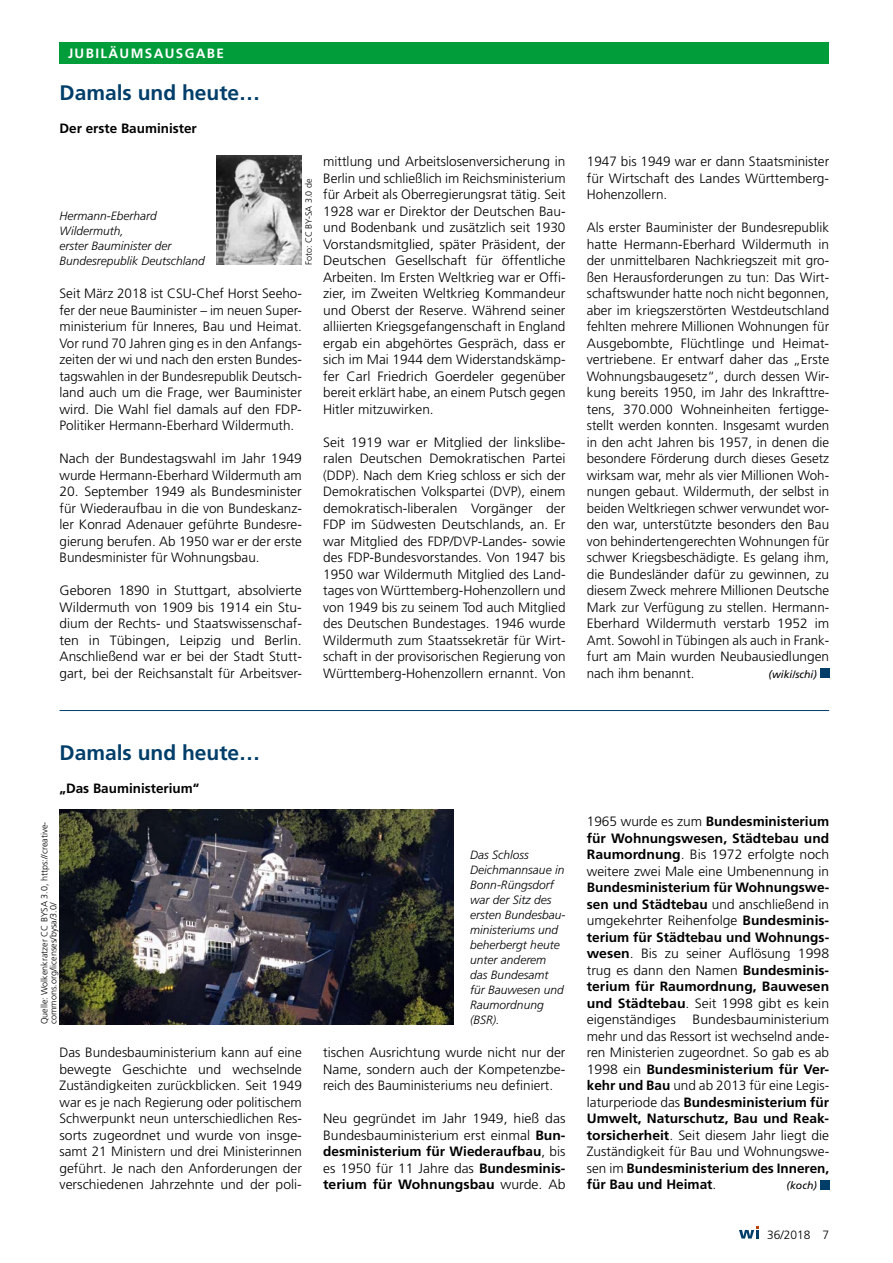
<style>
.page{position:relative;width:893px;height:1263px;background:#fff}
.page>*{position:absolute;margin:0;border:0;box-sizing:border-box;transform-origin:0 0}
.t1{font:700 21px "Frutiger";color:#003e6a}
.t2{font:300 13.5px/16.5px "Frutiger";color:#000;text-align:justify}
.t3{font:300 13.5px/16.5px "Frutiger";color:#000;text-align:justify;scale:1.04 1}
.t4{font:700 13.5px "Frutiger";color:#000}
.t5{font:700 13.5px "Frutiger";letter-spacing:.1em;color:#fff}
.t6{font:italic 300 12px/15px "Frutiger";color:#000}
.t7{font:300 12px "Frutiger";color:#000}
.t8{font:italic 10.5px "Frutiger";color:#000}
.t9{font:300 9px/9px "Frutiger";color:#000}
.s1{font-weight:700}
</style>
<div class="page">
<div style="left:60px;top:43px;width:769px;height:21px;background:#009d3a"></div>
<div style="left:820px;top:668px;width:9px;height:10px;background:#003e6a"></div>
<img style="left:217px;top:156px;width:85px;height:108px">
<div style="left:820px;top:1180px;width:9px;height:9px;background:#003e6a"></div>
<hr style="left:60px;top:710px;width:769px;height:1px;background:#003e6a">
<img style="left:60px;top:810px;width:393px;height:214px">
<svg style="left:739px;top:1226px;width:20px;height:12px"></svg>
<p class="t5" style="left:68px;top:46px;width:157px">JUBILÄUMSAUSGABE</p>
<h1 class="t1" style="left:60px;top:81px;width:202px">Damals und heute…</h1>
<p class="t4" style="left:60px;top:121px;width:139px">Der erste Bauminister</p>
<p class="t6" style="left:60px;top:208px;width:147px">Hermann-Eberhard<br>Wildermuth,<br>erster Bauminister der<br>Bundesrepublik Deutschland</p>
<p class="t9" style="left:304px;top:265px;width:88px;rotate:-90deg">Foto: CC BY-SA 3.0 de</p>
<p class="t2" style="left:60px;top:286px;width:244px">Seit März 2018 ist CSU-Chef Horst Seeho&shy;fer der neue Bauminister – im neuen Super&shy;ministerium für Inneres, Bau und Heimat.<br>Vor rund 70 Jahren ging es in den Anfangs&shy;zeiten der wi und nach den ersten Bundes&shy;tagswahlen in der Bundesrepublik Deutsch&shy;land auch um die Frage, wer Bauminister wird. Die Wahl fiel damals auf den FDP-Politiker Hermann-Eberhard Wildermuth.</p>
<p class="t2" style="left:60px;top:451px;width:244px">Nach der Bundestagswahl im Jahr 1949 wurde Hermann-Eberhard Wildermuth am</p>
<p class="t2" style="left:60px;top:484px;width:244px">20. September 1949 als Bundesminister für Wiederaufbau in die von Bundeskanz&shy;ler Konrad Adenauer geführte Bundesre&shy;gierung berufen. Ab 1950 war er der erste Bundesminister für Wohnungsbau.</p>
<p class="t3" style="left:60px;top:583px;width:235px">Geboren 1890 in Stuttgart, absolvierte Wildermuth von 1909 bis 1914 ein Stu&shy;dium der Rechts- und Staatswissenschaf&shy;ten in Tübingen, Leipzig und Berlin.<br>Anschließend war er bei der Stadt Stutt&shy;gart, bei der Reichsanstalt für Arbeitsver-</p>
<p class="t2" style="left:323px;top:154px;width:244px">mittlung und Arbeitslosenversicherung in Berlin und schließlich im Reichsministerium für Arbeit als Oberregierungsrat tätig. Seit 1928 war er Direktor der Deutschen Bau&shy;und Bodenbank und zusätzlich seit 1930<br>Vorstandsmitglied, später Präsident, der Deutschen Gesellschaft für öffentliche Arbeiten. Im Ersten Weltkrieg war er Offi&shy;zier, im Zweiten Weltkrieg Kommandeur und Oberst der Reserve. Während seiner alliierten Kriegsgefangenschaft in England ergab ein abgehörtes Gespräch, dass er sich im Mai 1944 dem Widerstandskämp&shy;fer Carl Friedrich Goerdeler gegenüber bereit erklärt habe, an einem Putsch gegen Hitler mitzuwirken.</p>
<p class="t2" style="left:323px;top:434px;width:244px">Seit 1919 war er Mitglied der linkslibe&shy;ralen Deutschen Demokratischen Partei (DDP). Nach dem Krieg schloss er sich der Demokratischen Volkspartei (DVP), einem demokratisch-liberalen Vorgänger der FDP im Südwesten Deutschlands, an. Er war Mitglied des FDP/DVP-Landes- sowie des FDP-Bundesvorstandes. Von 1947 bis 1950 war Wildermuth Mitglied des Land&shy;tages von Württemberg-Hohenzollern und von 1949 bis zu seinem Tod auch Mitglied des Deutschen Bundestages. 1946 wurde Wildermuth zum Staatssekretär für Wirt&shy;schaft in der provisorischen Regierung von Württemberg-Hohenzollern ernannt. Von</p>
<p class="t2" style="left:587px;top:154px;width:244px">1947 bis 1949 war er dann Staatsminister für Wirtschaft des Landes Württemberg-Hohenzollern.</p>
<p class="t2" style="left:587px;top:220px;width:244px">Als erster Bauminister der Bundesrepublik hatte Hermann-Eberhard Wildermuth in der unmittelbaren Nachkriegszeit mit gro&shy;ßen Herausforderungen zu tun: Das Wirt&shy;schaftswunder hatte noch nicht begonnen, aber im kriegszerstörten Westdeutschland fehlten mehrere Millionen Wohnungen für Ausgebombte, Flüchtlinge und Heimat&shy;vertriebene. Er entwarf daher das „Erste Wohnungsbaugesetz“, durch dessen Wir&shy;kung bereits 1950, im Jahr des Inkrafttre&shy;tens, 370.000 Wohneinheiten fertigge&shy;stellt werden konnten. Insgesamt wurden in den acht Jahren bis 1957, in denen die besondere Förderung durch dieses Gesetz wirksam war, mehr als vier Millionen Woh&shy;nungen gebaut. Wildermuth, der selbst in beiden Weltkriegen schwer verwundet wor&shy;den war, unterstützte besonders den Bau von behindertengerechten Wohnungen für schwer Kriegsbeschädigte. Es gelang ihm, die Bundesländer dafür zu gewinnen, zu diesem Zweck mehrere Millionen Deutsche Mark zur Verfügung zu stellen. Hermann-Eberhard Wildermuth verstarb 1952 im Amt. Sowohl in Tübingen als auch in Frank&shy;furt am Main wurden Neubausiedlungen nach ihm benannt.</p>
<p class="t8" style="left:768px;top:668px;width:50px">(wiki/schi)</p>
<h1 class="t1" style="left:60px;top:740px;width:202px">Damals und heute…</h1>
<p class="t4" style="left:60px;top:781px;width:141px">„Das Bauministerium“</p>
<p class="t9" style="left:40px;top:1024px;width:204px;rotate:-90deg">Quelle: Wolkenkratzer CC BYSA 3.0, https://creative&shy;commons.org/licenses/bysa/3.0/</p>
<p class="t6" style="left:470px;top:848px;width:97px">Das Schloss<br>Deichmannsaue in<br>Bonn-Rüngsdorf war der Sitz des ersten Bundesbau&shy;ministeriums und beherbergt heute unter anderem das Bundesamt für Bauwesen und<br>Raumordnung (BSR).</p>
<p class="t2" style="left:60px;top:1045px;width:244px">Das Bundesbauministerium kann auf eine bewegte Geschichte und wechselnde Zuständigkeiten zurückblicken. Seit 1949 war es je nach Regierung oder politischem Schwerpunkt neun unterschiedlichen Res&shy;sorts zugeordnet und wurde von insge&shy;samt 21 Ministern und drei Ministerinnen geführt. Je nach den Anforderungen der verschiedenen Jahrzehnte und der poli-</p>
<p class="t2" style="left:323px;top:1045px;width:244px">tischen Ausrichtung wurde nicht nur der Name, sondern auch der Kompetenzbe&shy;reich des Bauministeriums neu definiert.</p>
<p class="t3" style="left:323px;top:1111px;width:235px">Neu gegründet im Jahr 1949, hieß das Bundesbauministerium erst einmal <span class="s1">Bun&shy;desministerium für Wiederaufbau</span>, bis es 1950 für 11 Jahre das <span class="s1">Bundesminis&shy;terium für Wohnungsbau</span> wurde. Ab</p>
<p class="t2" style="left:587px;top:814px;width:244px">1965 wurde es zum <span class="s1">Bundesministerium für Wohnungswesen, Städtebau und Raumordnung</span>. Bis 1972 erfolgte noch weitere zwei Male eine Umbenennung in</p>
<p class="t2" style="left:587px;top:880px;width:244px"><span class="s1">Bundesministerium für Wohnungswe&shy;sen und Städtebau</span> und anschließend in umgekehrter Reihenfolge <span class="s1">Bundesminis&shy;terium für Städtebau und Wohnungs&shy;wesen</span>. Bis zu seiner Auflösung 1998 trug es dann den Namen <span class="s1">Bundesminis&shy;terium für Raumordnung, Bauwesen und Städtebau</span>. Seit 1998 gibt es kein eigenständiges Bundesbauministerium mehr und das Ressort ist wechselnd ande&shy;ren Ministerien zugeordnet. So gab es ab 1998 ein <span class="s1">Bundesministerium für Ver&shy;kehr und Bau</span> und ab 2013 für eine Legis&shy;laturperiode das <span class="s1">Bundesministerium für Umwelt, Naturschutz, Bau und Reak&shy;torsicherheit</span>. Seit diesem Jahr liegt die Zuständigkeit für Bau und Wohnungswe&shy;sen im <span class="s1">Bundesministerium des Inneren, für Bau und Heimat</span>.</p>
<p class="t8" style="left:787px;top:1180px;width:32px">(koch)</p>
<p class="t7" style="left:767px;top:1227px;width:64px">36/2018 7</p>
</div>
